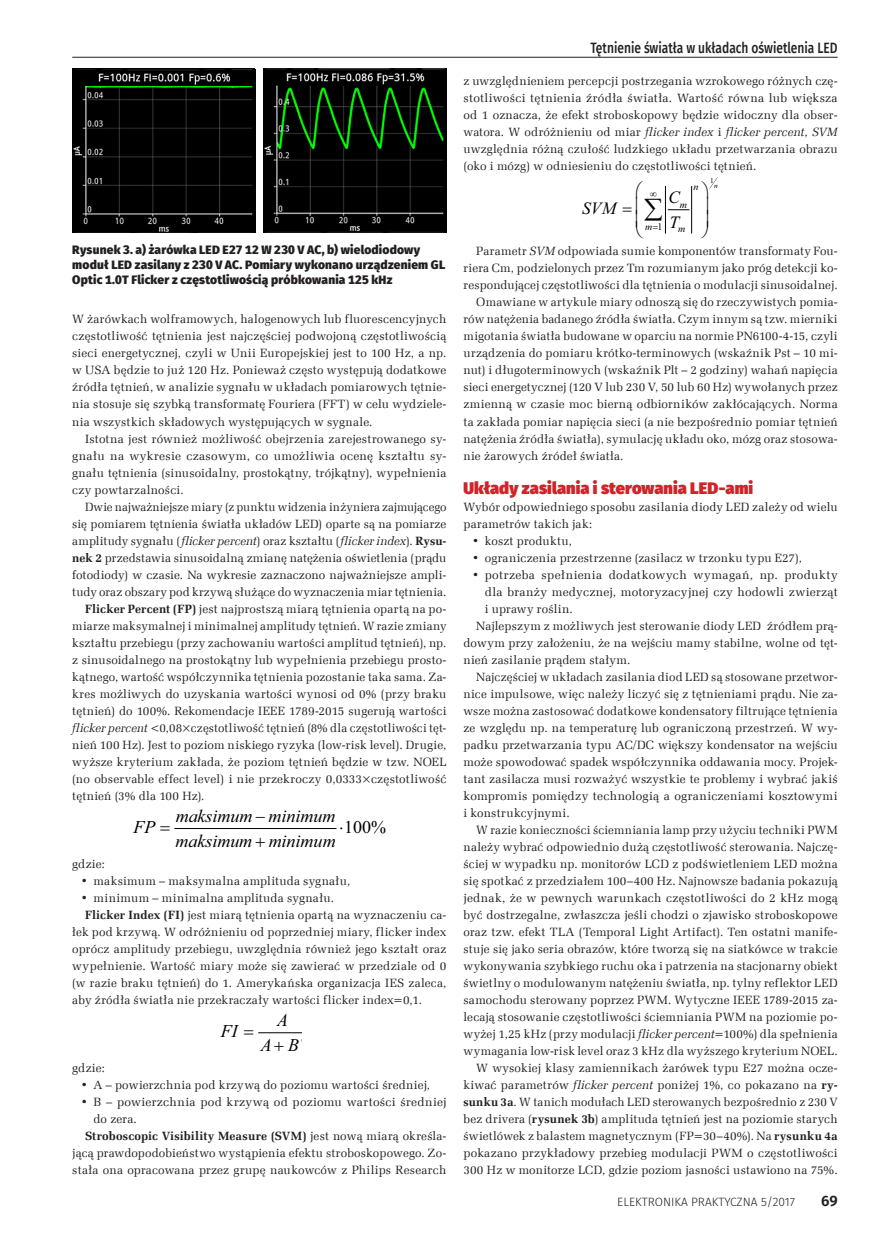
<style>
.page{position:relative;width:893px;height:1234px;background:#fff}
.page>*{position:absolute;margin:0;border:0;box-sizing:border-box;transform-origin:0 0}
.t1{font:italic 18px/25.3px "Times New Roman";color:#000}
.t2{font:18px "Times New Roman";color:#000}
.t3{font:italic 17.25px/24.3px "Times New Roman";color:#000}
._3_Srodtytul{font:900 16.5px "Fira Sans";color:#d1232a}
.t4{font:500 15px "Fira Sans";color:#231f20;scale:.8 1}
.t5{font:600 15px "Fira Sans";color:#231f20}
._1_Body{font:12px/17px "Zapf Ellipt EU";letter-spacing:.015em;color:#231f20;text-align:justify}
._4_Podpis{font:800 12px/15px "Fira Sans";letter-spacing:.015em;color:#231f20}
.t6{font:300 12px "Fira Sans";color:#231f20}
.t7{font:italic 10.05px "Times New Roman";color:#000}
.t8{font:10.05px "Times New Roman";color:#000}
.t9{font:italic 7.2px "Times New Roman";color:#000}
.t10{font:7.2px "Times New Roman";color:#000}
.s1{font-style:italic}
.s2{font-weight:700}
.s3{font-style:normal}
</style>
<div class="page">
<hr style="left:72px;top:57px;width:766px;height:1px;background:#231f20">
<svg style="left:668px;top:209px;width:21px;height:1px"></svg>
<hr style="left:665px;top:186px;width:1px;height:47px;background:#000">
<hr style="left:691px;top:186px;width:1px;height:47px;background:#000">
<img style="left:72px;top:69px;width:183px;height:163px">
<img style="left:264px;top:68px;width:182px;height:165px">
<hr style="left:174px;top:827px;width:162px;height:1px;background:#000">
<hr style="left:258px;top:1032px;width:43px;height:1px;background:#000">
<svg style="left:709px;top:177px;width:9px;height:12px"></svg>
<p class="_4_Podpis" style="left:72px;top:241px;width:374px">Rysunek 3. a) żarówka LED E27 12 W 230 V AC, b) wielodiodowy moduł LED zasilany z 230 V AC. Pomiary wykonano urządzeniem GL<br>Optic 1.0T Flicker z częstotliwością próbkowania 125 kHz</p>
<p class="_1_Body" style="left:72px;top:311px;width:376px">W żarówkach wolframowych, halogenowych lub fluorescencyjnych częstotliwość tętnienia jest najczęściej podwojoną częstotliwością sieci energetycznej, czyli w Unii Europejskiej jest to 100 Hz, a np. w USA będzie to już 120 Hz. Ponieważ często występują dodatkowe źródła tętnień, w analizie sygnału w układach pomiarowych tętnie&shy;nia stosuje się szybką transformatę Fouriera (FFT) w celu wydziele&shy;nia wszystkich składowych występujących w sygnale.</p>
<p class="_1_Body" style="left:72px;top:430px;width:376px;text-indent:13px">Istotna jest również możliwość obejrzenia zarejestrowanego sy&shy;gnału na wykresie czasowym, co umożliwia ocenę kształtu sy&shy;gnału tętnienia (sinusoidalny, prostokątny, trójkątny), wypełnienia czy powtarzalności.</p>
<p class="_1_Body" style="left:72px;top:498px;width:376px;text-indent:13px">Dwie najważniejsze miary (z punktu widzenia inżyniera zajmującego się pomiarem tętnienia światła układów LED) oparte są na pomiarze amplitudy sygnału (<span class="s1">flicker percent</span>) oraz kształtu (<span class="s1">flicker index</span>). <span class="s2">Rysu&shy;nek 2</span> przedstawia sinusoidalną zmianę natężenia oświetlenia (prądu fotodiody) w czasie. Na wykresie zaznaczono najważniejsze ampli&shy;tudy oraz obszary pod krzywą służące do wyznaczenia miar tętnienia.</p>
<p class="_1_Body" style="left:72px;top:600px;width:376px;text-indent:13px"><span class="s2">Flicker Percent (FP)</span> jest najprostszą miarą tętnienia opartą na po&shy;miarze maksymalnej i minimalnej amplitudy tętnień. W razie zmiany kształtu przebiegu (przy zachowaniu wartości amplitud tętnień), np. z sinusoidalnego na prostokątny lub wypełnienia przebiegu prosto&shy;kątnego, wartość współczynnika tętnienia pozostanie taka sama. Za&shy;kres możliwych do uzyskania wartości wynosi od 0% (przy braku tętnień) do 100%. Rekomendacje IEEE 1789-2015 sugerują wartości <span class="s1">flicker percent</span> &lt;0,08×częstotliwość tętnień (8% dla częstotliwości tęt&shy;nień 100 Hz). Jest to poziom niskiego ryzyka (low-risk level). Drugie, wyższe kryterium zakłada, że poziom tętnień będzie w tzw. NOEL (no observable effect level) i nie przekroczy 0,0333×częstotliwość tętnień (3% dla 100 Hz).</p>
<p class="t1" style="left:134px;top:813px;width:23px">FP</p>
<p class="t1" style="left:176px;top:802px;width:162px">maksimum minimum maksimum minimum</p>
<p class="t2" style="left:339px;top:816px;width:48px">⋅100%</p>
<p class="_1_Body" style="left:72px;top:855px;width:34px">gdzie:</p>
<p class="_1_Body" style="left:81px;top:872px;width:271px">• maksimum – maksymalna amplituda sygnału,</p>
<p class="_1_Body" style="left:81px;top:889px;width:255px">• minimum – minimalna amplituda sygnału.</p>
<p class="_1_Body" style="left:72px;top:906px;width:376px;text-indent:13px"><span class="s2">Flicker Index (FI)</span> jest miarą tętnienia opartą na wyznaczeniu ca&shy;łek pod krzywą. W odróżnieniu od poprzedniej miary, flicker index oprócz amplitudy przebiegu, uwzględnia również jego kształt oraz wypełnienie. Wartość miary może się zawierać w przedziale od 0 (w razie braku tętnień) do 1. Amerykańska organizacja IES zaleca, aby źródła światła nie przekraczały wartości flicker index=0,1.</p>
<p class="t1" style="left:221px;top:1017px;width:18px">FI</p>
<p class="t1" style="left:261px;top:1006px;width:45px;text-align:center">A<br>A B<span class="s3">'</span></p>
<p class="_1_Body" style="left:72px;top:1059px;width:34px">gdzie:</p>
<p class="_1_Body" style="left:81px;top:1076px;width:351px">• A – powierzchnia pod krzywą do poziomu wartości średniej,</p>
<p class="_1_Body" style="left:94px;top:1093px;width:354px;text-indent:-13px">• B – powierzchnia pod krzywą od poziomu wartości średniej do zera.</p>
<p class="_1_Body" style="left:72px;top:1127px;width:376px;text-indent:13px"><span class="s2">Stroboscopic Visibility Measure (SVM)</span> jest nową miarą określa&shy;jącą prawdopodobieństwo wystąpienia efektu stroboskopowego. Zo&shy;stała ona opracowana przez grupę naukowców z Philips Research</p>
<p class="t4" style="left:590px;top:36px;width:310px">Tętnienie światła w układach oświetlenia LED</p>
<p class="_1_Body" style="left:463px;top:73px;width:376px">z uwzględnieniem percepcji postrzegania wzrokowego różnych czę&shy;stotliwości tętnienia źródła światła. Wartość równa lub większa od 1 oznacza, że efekt stroboskopowy będzie widoczny dla obser&shy;watora. W odróżnieniu od miar <span class="s1">flicker index</span> i <span class="s1">flicker percent</span>, <span class="s1">SVM </span>uwzględnia różną czułość ludzkiego układu przetwarzania obrazu (oko i mózg) w odniesieniu do częstotliwości tętnień.</p>
<p class="t3" style="left:582px;top:196px;width:35px">SVM</p>
<p class="t3" style="left:668px;top:185px;width:13px">C<br>T</p>
<p class="t7" style="left:680px;top:197px;width:9px">m</p>
<p class="t7" style="left:645px;top:220px;width:9px">m</p>
<p class="t7" style="left:678px;top:222px;width:9px">m</p>
<p class="t10" style="left:710px;top:175px;width:5px">1</p>
<p class="t7" style="left:693px;top:180px;width:6px">n</p>
<p class="t9" style="left:714px;top:181px;width:5px">n</p>
<p class="t8" style="left:657px;top:220px;width:6px">1</p>
<p class="_1_Body" style="left:463px;top:243px;width:376px;text-indent:13px">Parametr <span class="s1">SVM</span> odpowiada sumie komponentów transformaty Fou&shy;riera Cm, podzielonych przez Tm rozumianym jako próg detekcji ko&shy;respondującej częstotliwości dla tętnienia o modulacji sinusoidalnej.</p>
<p class="_1_Body" style="left:463px;top:294px;width:376px;text-indent:13px">Omawiane w artykule miary odnoszą się do rzeczywistych pomia&shy;rów natężenia badanego źródła światła. Czym innym są tzw. mierniki migotania światła budowane w oparciu na normie PN6100-4-15, czyli urządzenia do pomiaru krótko-terminowych (wskaźnik Pst – 10 mi&shy;nut) i długoterminowych (wskaźnik Plt – 2 godziny) wahań napięcia sieci energetycznej (120 V lub 230 V, 50 lub 60 Hz) wywołanych przez zmienną w czasie moc bierną odbiorników zakłócających. Norma ta zakłada pomiar napięcia sieci (a nie bezpośrednio pomiar tętnień natężenia źródła światła), symulację układu oko, mózg oraz stosowa&shy;nie żarowych źródeł światła.</p>
<p class="_3_Srodtytul" style="left:463px;top:472px;width:291px">Układy zasilania i sterowania LED-ami</p>
<p class="_1_Body" style="left:463px;top:498px;width:376px">Wybór odpowiedniego sposobu zasilania diody LED zależy od wielu parametrów takich jak:</p>
<p class="_1_Body" style="left:472px;top:532px;width:102px">• koszt produktu,</p>
<p class="_1_Body" style="left:472px;top:549px;width:331px">• ograniczenia przestrzenne (zasilacz w trzonku typu E27),</p>
<p class="_1_Body" style="left:485px;top:566px;width:354px;text-indent:-13px">• potrzeba spełnienia dodatkowych wymagań, np. produkty dla branży medycznej, motoryzacyjnej czy hodowli zwierząt i uprawy roślin.</p>
<p class="_1_Body" style="left:463px;top:617px;width:376px;text-indent:13px">Najlepszym z możliwych jest sterowanie diody LED źródłem prą&shy;dowym przy założeniu, że na wejściu mamy stabilne, wolne od tęt&shy;nień zasilanie prądem stałym.</p>
<p class="_1_Body" style="left:463px;top:668px;width:376px;text-indent:13px">Najczęściej w układach zasilania diod LED są stosowane przetwor&shy;nice impulsowe, więc należy liczyć się z tętnieniami prądu. Nie za&shy;wsze można zastosować dodatkowe kondensatory filtrujące tętnienia ze względu np. na temperaturę lub ograniczoną przestrzeń. W wy&shy;padku przetwarzania typu AC/DC większy kondensator na wejściu może spowodować spadek współczynnika oddawania mocy. Projek&shy;tant zasilacza musi rozważyć wszystkie te problemy i wybrać jakiś kompromis pomiędzy technologią a ograniczeniami kosztowymi i konstrukcyjnymi.</p>
<p class="_1_Body" style="left:463px;top:821px;width:376px;text-indent:13px">W razie konieczności ściemniania lamp przy użyciu techniki PWM należy wybrać odpowiednio dużą częstotliwość sterowania. Najczę&shy;ściej w wypadku np. monitorów LCD z podświetleniem LED można się spotkać z przedziałem 100–400 Hz. Najnowsze badania pokazują jednak, że w pewnych warunkach częstotliwości do 2 kHz mogą być dostrzegalne, zwłaszcza jeśli chodzi o zjawisko stroboskopowe oraz tzw. efekt TLA (Temporal Light Artifact). Ten ostatni manife&shy;stuje się jako seria obrazów, które tworzą się na siatkówce w trakcie wykonywania szybkiego ruchu oka i patrzenia na stacjonarny obiekt świetlny o modulowanym natężeniu światła, np. tylny reflektor LED samochodu sterowany poprzez PWM. Wytyczne IEEE 1789-2015 za&shy;lecają stosowanie częstotliwości ściemniania PWM na poziomie po&shy;wyżej 1,25 kHz (przy modulacji <span class="s1">flicker percent</span>=100%) dla spełnienia wymagania low-risk level oraz 3 kHz dla wyższego kryterium NOEL.</p>
<p class="_1_Body" style="left:463px;top:1059px;width:376px;text-indent:13px">W wysokiej klasy zamiennikach żarówek typu E27 można ocze&shy;kiwać parametrów <span class="s1">flicker percent</span> poniżej 1%, co pokazano na <span class="s2">ry&shy;sunku 3a</span>. W tanich modułach LED sterowanych bezpośrednio z 230 V bez drivera (<span class="s2">rysunek 3b</span>) amplituda tętnień jest na poziomie starych świetlówek z balastem magnetycznym (FP=30–40%). Na <span class="s2">rysunku 4a </span>pokazano przykładowy przebieg modulacji PWM o częstotliwości 300 Hz w monitorze LCD, gdzie poziom jasności ustawiono na 75%.</p>
<p class="t6" style="left:617px;top:1193px;width:179px">ELEKTRONIKA PRAKTYCZNA 5/2017</p>
<p class="t5" style="left:821px;top:1188px;width:18px">69</p>
</div>
